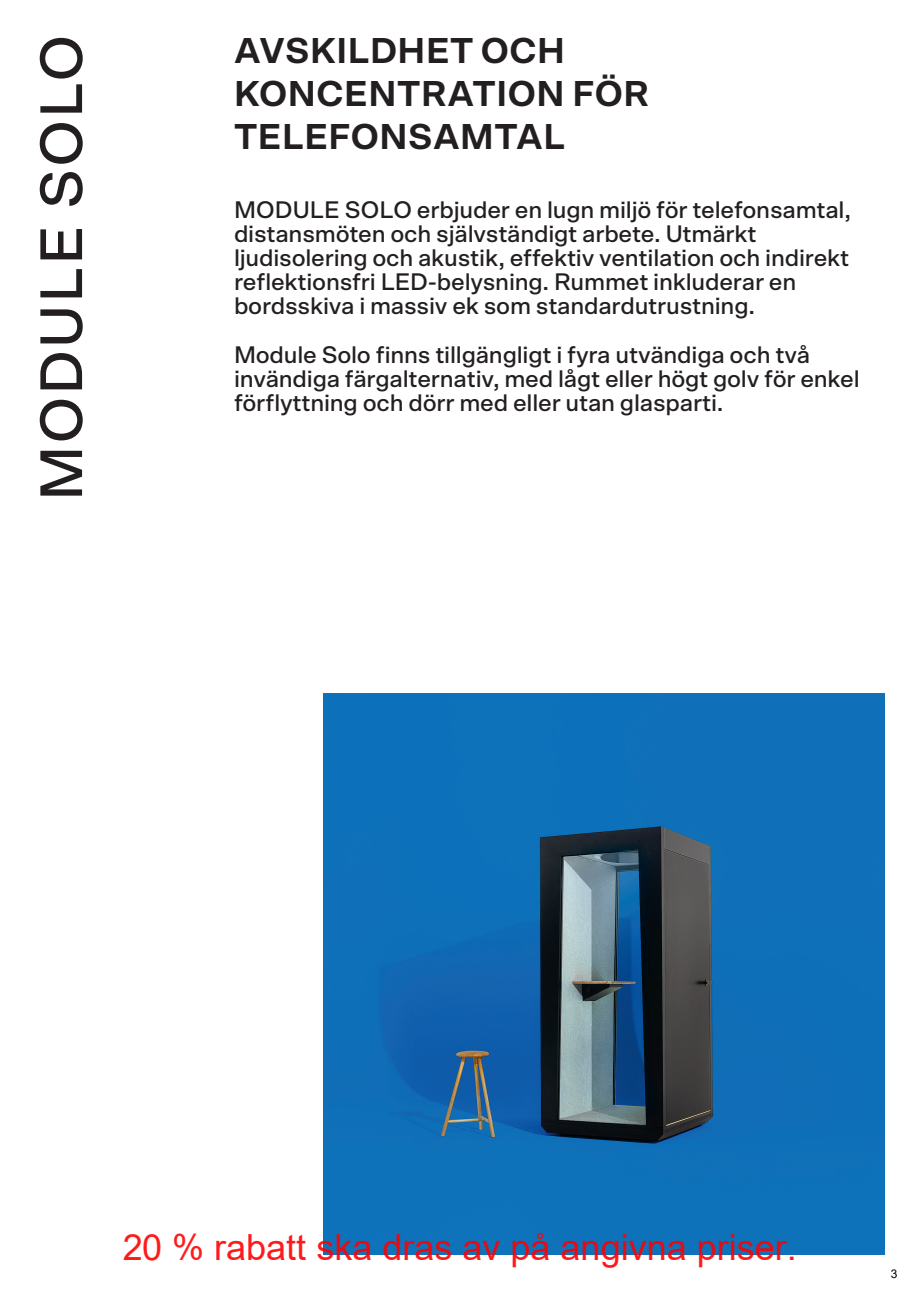
<style>
.page{position:relative;width:919px;height:1289px;background:#fff}
.page>*{position:absolute;margin:0;border:0;box-sizing:border-box;transform-origin:0 0}
.t1{font:500 60px "Scto Grotesk A";letter-spacing:.04em;color:#231f20}
.t2{font:700 36px/43.2px "Scto Grotesk A";letter-spacing:.015em;color:#231f20}
.t3{font:36px "Arial";color:rgb(255 0 0/.9)}
.t4{font:500 24px/24px "Scto Grotesk A";letter-spacing:-.01em;color:#231f20}
.t5{font:12px "Arial";color:#000}
</style>
<div class="page">
<img style="left:323px;top:693px;width:561px;height:561px">
<h1 class="t1" style="left:25px;top:501px;width:467px;rotate:-90deg">MODULE SOLO</h1>
<h2 class="t2" style="left:234px;top:29px;width:417px">AVSKILDHET OCH<br>KONCENTRATION FÖR<br>TELEFONSAMTAL</h2>
<p class="t4" style="left:234px;top:198px;width:618px">MODULE SOLO erbjuder en lugn miljö för telefonsamtal, distansmöten och självständigt arbete. Utmärkt ljudisolering och akustik, effektiv ventilation och indirekt reflektionsfri LED-belysning. Rummet inkluderar en bordsskiva i massiv ek som standardutrustning.</p>
<p class="t4" style="left:234px;top:342px;width:627px">Module Solo finns tillgängligt i fyra utvändiga och två invändiga färgalternativ, med lågt eller högt golv för enkel förflyttning och dörr med eller utan glasparti.</p>
<h2 class="t3" style="left:122px;top:1222px;width:676px">20 % rabatt ska dras av på angivna priser.</h2>
<p class="t5" style="left:890px;top:1265px;width:8px">3</p>
</div>
